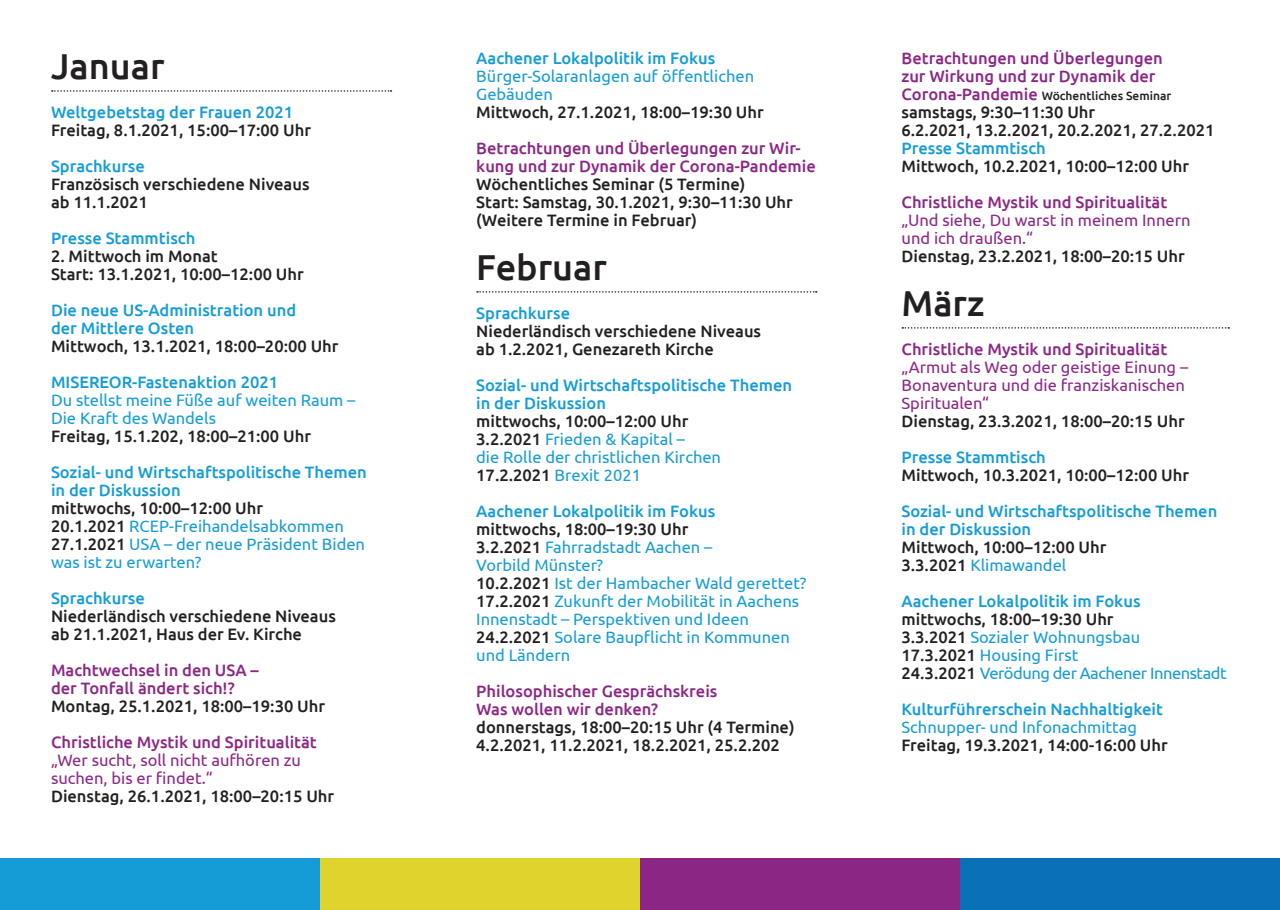
<style>
.page{position:relative;width:1280px;height:910px;background:#fff}
.page>*{position:absolute;margin:0;border:0;box-sizing:border-box;transform-origin:0 0}
.t1{font:500 36px "Ubuntu";color:#231f20}
.t2{font:500 16.5px/18px "Ubuntu";color:#231f20}
.t3{font:16.5px/18px "Ubuntu";color:#159cd7}
.t4{font:500 16.5px/18px "Ubuntu";color:#159cd7}
.t5{font:500 16.5px/18px "Ubuntu";color:#8b2685}
.t6{font:16.5px/18px "Ubuntu";color:#8b2685}
.t7{font:16.5px/18px "Ubuntu";letter-spacing:-.02em;color:#159cd7}
.t8{font:500 12px "Ubuntu";color:#231f20}
.s1{font-weight:500;color:#231f20}
.s2{font-size:16.5px;color:#8b2685}
.s3{font-weight:400;color:#159cd7}
</style>
<div class="page">
<svg style="left:52px;top:90px;width:339px;height:2px"></svg>
<svg style="left:477px;top:291px;width:340px;height:2px"></svg>
<svg style="left:902px;top:327px;width:327px;height:2px"></svg>
<div style="left:0;top:859px;width:320px;height:51px;background:#159cd7"></div>
<div style="left:320px;top:859px;width:320px;height:51px;background:#e1d32e"></div>
<div style="left:640px;top:859px;width:320px;height:51px;background:#8b2685"></div>
<div style="left:960px;top:859px;width:320px;height:51px;background:#0a70b8"></div>
<h1 class="t1" style="left:51px;top:43px;width:115px">Januar</h1>
<p class="t4" style="left:51px;top:103px;width:244px">Weltgebetstag der Frauen 2021</p>
<p class="t2" style="left:51px;top:121px;width:261px">Freitag, 8.1.2021, 15:00–17:00 Uhr</p>
<p class="t4" style="left:51px;top:157px;width:95px">Sprachkurse</p>
<p class="t2" style="left:51px;top:175px;width:260px">Französisch verschiedene Niveaus ab 11.1.2021</p>
<p class="t4" style="left:51px;top:229px;width:146px">Presse Stammtisch</p>
<p class="t2" style="left:51px;top:247px;width:254px">2. Mittwoch im Monat<br>Start: 13.1.2021, 10:00–12:00 Uhr</p>
<p class="t4" style="left:51px;top:301px;width:247px">Die neue US-Administration und der Mittlere Osten</p>
<p class="t2" style="left:51px;top:337px;width:289px">Mittwoch, 13.1.2021, 18:00–20:00 Uhr</p>
<p class="t4" style="left:51px;top:373px;width:229px">MISEREOR-Fastenaktion 2021</p>
<p class="t3" style="left:51px;top:391px;width:306px">Du stellst meine Füße auf weiten Raum –<br>Die Kraft des Wandels</p>
<p class="t2" style="left:51px;top:427px;width:261px">Freitag, 15.1.202, 18:00–21:00 Uhr</p>
<p class="t4" style="left:51px;top:463px;width:317px">Sozial- und Wirtschaftspolitische Themen in der Diskussion</p>
<p class="t3" style="left:51px;top:499px;width:316px"><span class="s1">mittwochs, 10:00–12:00 Uhr<br>20.1.2021</span> RCEP-Freihandelsabkommen<br><span class="s1">27.1.2021</span> USA – der neue Präsident Biden was ist zu erwarten?</p>
<p class="t4" style="left:51px;top:589px;width:95px">Sprachkurse</p>
<p class="t2" style="left:51px;top:607px;width:286px">Niederländisch verschiedene Niveaus ab 21.1.2021, Haus der Ev. Kirche</p>
<p class="t5" style="left:51px;top:661px;width:209px">Machtwechsel in den USA – der Tonfall ändert sich!?</p>
<p class="t2" style="left:51px;top:697px;width:276px">Montag, 25.1.2021, 18:00–19:30 Uhr</p>
<p class="t5" style="left:51px;top:733px;width:267px">Christliche Mystik und Spiritualität</p>
<p class="t6" style="left:51px;top:751px;width:251px">„Wer sucht, soll nicht aufhören zu suchen, bis er findet.“</p>
<p class="t2" style="left:51px;top:787px;width:285px">Dienstag, 26.1.2021, 18:00–20:15 Uhr</p>
<p class="t4" style="left:476px;top:48px;width:241px">Aachener Lokalpolitik im Fokus</p>
<p class="t3" style="left:476px;top:66px;width:279px">Bürger-Solaranlagen auf öffentlichen<br>Gebäuden</p>
<p class="t2" style="left:476px;top:102px;width:289px">Mittwoch, 27.1.2021, 18:00–19:30 Uhr</p>
<p class="t5" style="left:476px;top:138px;width:341px">Betrachtungen und Überlegungen zur Wir&shy;kung und zur Dynamik der Corona-Pandemie</p>
<p class="t2" style="left:476px;top:174px;width:318px">Wöchentliches Seminar (5 Termine)<br>Start: Samstag, 30.1.2021, 9:30–11:30 Uhr (Weitere Termine in Februar)</p>
<h1 class="t1" style="left:476px;top:244px;width:132px">Februar</h1>
<p class="t4" style="left:476px;top:304px;width:95px">Sprachkurse</p>
<p class="t2" style="left:476px;top:322px;width:286px">Niederländisch verschiedene Niveaus ab 1.2.2021, Genezareth Kirche</p>
<p class="t4" style="left:476px;top:376px;width:317px">Sozial- und Wirtschaftspolitische Themen in der Diskussion</p>
<p class="t3" style="left:476px;top:412px;width:246px"><span class="s1">mittwochs, 10:00–12:00 Uhr<br>3.2.2021</span> Frieden &amp; Kapital –<br>die Rolle der christlichen Kirchen<br><span class="s1">17.2.2021</span> Brexit 2021</p>
<p class="t4" style="left:476px;top:502px;width:241px">Aachener Lokalpolitik im Fokus</p>
<p class="t3" style="left:476px;top:520px;width:332px"><span class="s1">mittwochs, 18:00–19:30 Uhr<br>3.2.2021</span> Fahrradstadt Aachen –<br>Vorbild Münster?<br><span class="s1">10.2.2021</span> Ist der Hambacher Wald gerettet?<br><span class="s1">17.2.2021</span> Zukunft der Mobilität in Aachens<br>Innenstadt – Perspektiven und Ideen<br><span class="s1">24.2.2021</span> Solare Baupflicht in Kommunen und Ländern</p>
<p class="t5" style="left:476px;top:682px;width:243px">Philosophischer Gesprächskreis<br>Was wollen wir denken?</p>
<p class="t2" style="left:476px;top:718px;width:320px">donnerstags, 18:00–20:15 Uhr (4 Termine)<br>4.2.2021, 11.2.2021, 18.2.2021, 25.2.202</p>
<p class="t5" style="left:901px;top:48px;width:263px">Betrachtungen und Überlegungen zur Wirkung und zur Dynamik der</p>
<p class="t8" style="left:901px;top:88px;width:271px"><span class="s2">Corona-Pandemie</span> Wöchentliches Seminar</p>
<p class="t2" style="left:901px;top:102px;width:314px">samstags, 9:30–11:30 Uhr<br>6.2.2021, 13.2.2021, 20.2.2021, 27.2.2021</p>
<p class="t4" style="left:901px;top:138px;width:146px">Presse Stammtisch</p>
<p class="t2" style="left:901px;top:156px;width:289px">Mittwoch, 10.2.2021, 10:00–12:00 Uhr</p>
<p class="t5" style="left:901px;top:192px;width:267px">Christliche Mystik und Spiritualität</p>
<p class="t6" style="left:901px;top:210px;width:291px">„Und siehe, Du warst in meinem Innern und ich draußen.“</p>
<p class="t2" style="left:901px;top:246px;width:285px">Dienstag, 23.2.2021, 18:00–20:15 Uhr</p>
<h1 class="t1" style="left:901px;top:280px;width:84px">März</h1>
<p class="t5" style="left:901px;top:340px;width:267px">Christliche Mystik und Spiritualität</p>
<p class="t6" style="left:901px;top:358px;width:288px">„Armut als Weg oder geistige Einung –<br>Bonaventura und die franziskanischen<br>Spiritualen“</p>
<p class="t2" style="left:901px;top:412px;width:285px">Dienstag, 23.3.2021, 18:00–20:15 Uhr</p>
<p class="t4" style="left:901px;top:448px;width:146px">Presse Stammtisch</p>
<p class="t2" style="left:901px;top:466px;width:289px">Mittwoch, 10.3.2021, 10:00–12:00 Uhr</p>
<p class="t4" style="left:901px;top:502px;width:317px">Sozial- und Wirtschaftspolitische Themen in der Diskussion</p>
<p class="t2" style="left:901px;top:538px;width:206px">Mittwoch, 10:00–12:00 Uhr<br>3.3.2021 <span class="s3">Klimawandel</span></p>
<p class="t4" style="left:901px;top:592px;width:241px">Aachener Lokalpolitik im Fokus</p>
<p class="t7" style="left:901px;top:610px;width:327px"><span class="s1">mittwochs, 18:00–19:30 Uhr<br>3.3.2021</span> Sozialer Wohnungsbau<br><span class="s1">17.3.2021</span> Housing First<br><span class="s1">24.3.2021</span> Verödung der Aachener Innenstadt</p>
<p class="t4" style="left:901px;top:700px;width:263px">Kulturführerschein Nachhaltigkeit</p>
<p class="t3" style="left:901px;top:718px;width:237px">Schnupper- und Infonachmittag</p>
<p class="t2" style="left:901px;top:736px;width:268px">Freitag, 19.3.2021, 14:00-16:00 Uhr</p>
</div>
